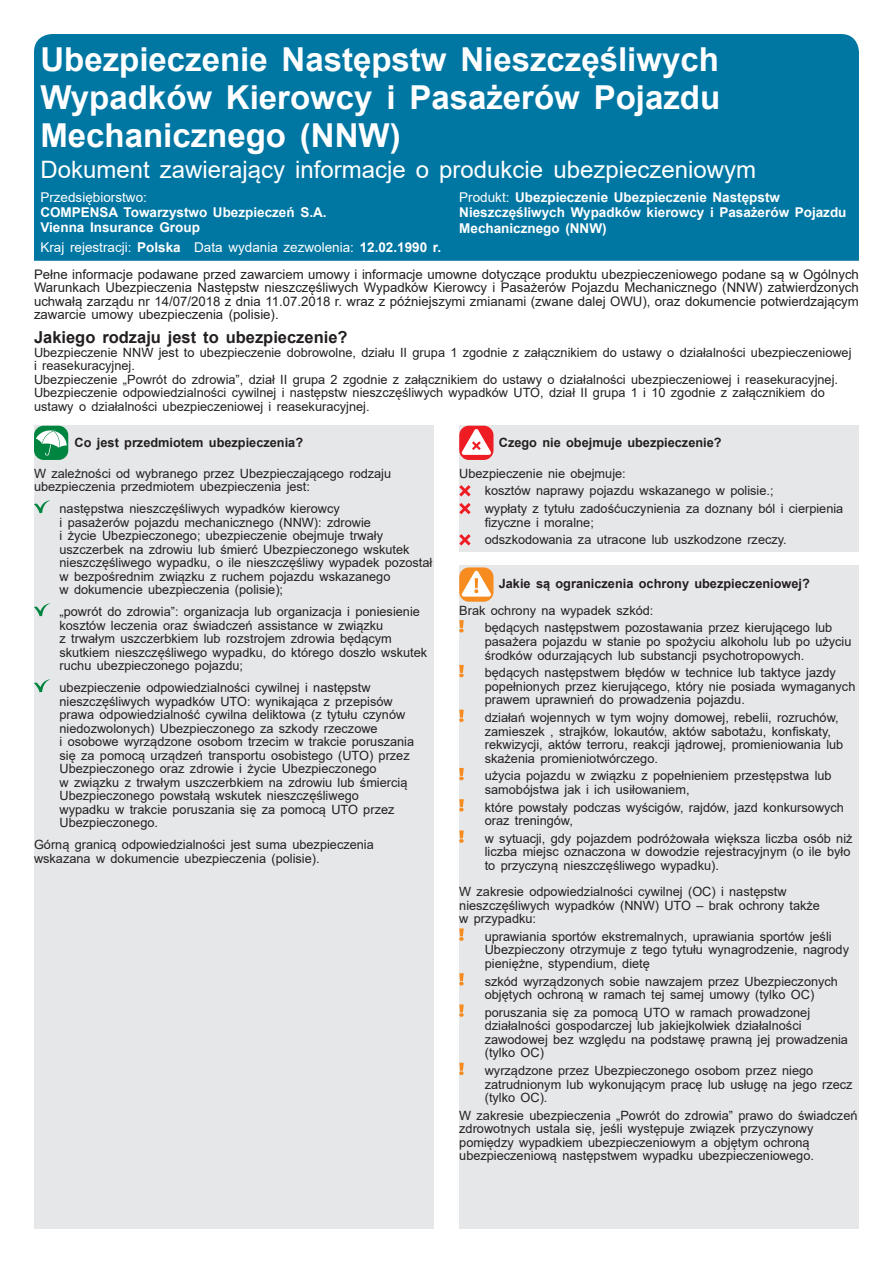
<style>
.page{position:relative;width:893px;height:1263px;background:#fff}
.page>*{position:absolute;margin:0;border:0;box-sizing:border-box;transform-origin:0 0}
.t1{font:700 33px/38px "Arial";color:#fff;text-align:justify}
.t2{font:24px "Arial";color:#fff}
.t3{font:700 16.5px "Arial";color:#231f20}
.t4{font:700 13.5px/15.6px "Arial";color:#fff}
.t5{font:13.5px "Arial";color:#fff}
.t6{font:13.2px/13.5px "Arial";color:#231f20;text-align:justify}
.t7{font:12.75px/13.5px "Arial";color:#231f20}
.t8{font:700 12.75px "Arial";color:#231f20}
.s1{font-weight:700}
.s2{font-weight:400}
</style>
<div class="page">
<div style="left:34px;top:426px;width:400px;height:803px;background:#e6e7e9"></div>
<div style="left:459px;top:426px;width:400px;height:126px;background:#e6e7e9"></div>
<div style="left:459px;top:566px;width:400px;height:663px;background:#e6e7e9"></div>
<div style="left:34px;top:34px;width:825px;height:227px;background:#0077a3"></div>
<div style="left:34px;top:426px;width:34px;height:34px;background:#008540;border-radius:10px"></div>
<svg style="left:36px;top:429px;width:31px;height:27px"></svg>
<svg style="left:34px;top:500px;width:16px;height:13px"></svg>
<svg style="left:34px;top:603px;width:16px;height:13px"></svg>
<svg style="left:34px;top:679px;width:16px;height:13px"></svg>
<div style="left:459px;top:426px;width:34px;height:34px;background:#ee1d23;border-radius:10px"></div>
<svg style="left:461px;top:429px;width:30px;height:26px"></svg>
<svg style="left:459px;top:485px;width:12px;height:11px"></svg>
<svg style="left:459px;top:503px;width:12px;height:11px"></svg>
<svg style="left:459px;top:534px;width:12px;height:11px"></svg>
<div style="left:459px;top:567px;width:34px;height:35px;background:#f68b1f;border-radius:10px"></div>
<svg style="left:461px;top:570px;width:30px;height:27px"></svg>
<svg style="left:459px;top:620px;width:5px;height:12px"></svg>
<svg style="left:459px;top:665px;width:5px;height:12px"></svg>
<svg style="left:459px;top:710px;width:5px;height:12px"></svg>
<svg style="left:459px;top:768px;width:5px;height:12px"></svg>
<svg style="left:459px;top:799px;width:5px;height:12px"></svg>
<svg style="left:459px;top:830px;width:5px;height:13px"></svg>
<svg style="left:459px;top:928px;width:5px;height:13px"></svg>
<svg style="left:459px;top:973px;width:5px;height:12px"></svg>
<svg style="left:459px;top:1004px;width:5px;height:13px"></svg>
<svg style="left:459px;top:1063px;width:5px;height:12px"></svg>
<h1 class="t1" style="left:40px;top:40px;width:681px">Ubezpieczenie Następstw Nieszczęśliwych Wypadków Kierowcy i Pasażerów Pojazdu Mechanicznego (NNW)</h1>
<h2 class="t2" style="left:40px;top:153px;width:717px">Dokument zawierający informacje o produkcie ubezpieczeniowym</h2>
<p class="t5" style="left:40px;top:187px;width:108px">Przedsiębiorstwo:</p>
<p class="t4" style="left:40px;top:204px;width:288px;line-height:15px">COMPENSA Towarzystwo Ubezpieczeń S.A.<br>Vienna Insurance Group</p>
<p class="t5" style="left:40px;top:238px;width:402px">Kraj rejestracji: <span class="s1">Polska</span> Data wydania zezwolenia: <span class="s1">12.02.1990 r.</span></p>
<p class="t6" style="left:34px;top:267px;width:826px">Pełne informacje podawane przed zawarciem umowy i informacje umowne dotyczące produktu ubezpieczeniowego podane są w Ogólnych Warunkach Ubezpieczenia Następstw nieszczęśliwych Wypadków Kierowcy i Pasażerów Pojazdu Mechanicznego (NNW) zatwierdzonych uchwałą zarządu nr 14/07/2018 z dnia 11.07.2018 r. wraz z późniejszymi zmianami (zwane dalej OWU), oraz dokumencie potwierdzającym zawarcie umowy ubezpieczenia (polisie).</p>
<p class="t3" style="left:34px;top:326px;width:315px">Jakiego rodzaju jest to ubezpieczenie?</p>
<p class="t7" style="left:34px;top:345px;width:819px">Ubezpieczenie NNW jest to ubezpieczenie dobrowolne, działu II grupa 1 zgodnie z załącznikiem do ustawy o działalności ubezpieczeniowej i reasekuracyjnej.<br>Ubezpieczenie „Powrót do zdrowia”, dział II grupa 2 zgodnie z załącznikiem do ustawy o działalności ubezpieczeniowej i reasekuracyjnej.<br>Ubezpieczenie odpowiedzialności cywilnej i następstw nieszczęśliwych wypadków UTO, dział II grupa 1 i 10 zgodnie z załącznikiem do ustawy o działalności ubezpieczeniowej i reasekuracyjnej.</p>
<p class="t4" style="left:459px;top:189px;width:389px"><span class="s2">Produkt:</span> Ubezpieczenie Ubezpieczenie Następstw<br>Nieszczęśliwych Wypadków kierowcy i Pasażerów Pojazdu<br>Mechanicznego (NNW)</p>
<p class="t8" style="left:75px;top:434px;width:230px">Co jest przedmiotem ubezpieczenia?</p>
<p class="t7" style="left:34px;top:466px;width:359px">W zależności od wybranego przez Ubezpieczającego rodzaju ubezpieczenia przedmiotem ubezpieczenia jest:</p>
<p class="t7" style="left:60px;top:502px;width:374px">następstwa nieszczęśliwych wypadków kierowcy<br>i pasażerów pojazdu mechanicznego (NNW): zdrowie<br>i życie Ubezpieczonego; ubezpieczenie obejmuje trwały uszczerbek na zdrowiu lub śmierć Ubezpieczonego wskutek nieszczęśliwego wypadku, o ile nieszczęśliwy wypadek pozostał w bezpośrednim związku z ruchem pojazdu wskazanego<br>w dokumencie ubezpieczenia (polisie);</p>
<p class="t7" style="left:60px;top:605px;width:369px">„powrót do zdrowia”: organizacja lub organizacja i poniesienie kosztów leczenia oraz świadczeń assistance w związku<br>z trwałym uszczerbkiem lub rozstrojem zdrowia będącym skutkiem nieszczęśliwego wypadku, do którego doszło wskutek ruchu ubezpieczonego pojazdu;</p>
<p class="t7" style="left:60px;top:681px;width:356px">ubezpieczenie odpowiedzialności cywilnej i następstw nieszczęśliwych wypadków UTO: wynikająca z przepisów prawa odpowiedzialność cywilna deliktowa (z tytułu czynów niedozwolonych) Ubezpieczonego za szkody rzeczowe<br>i osobowe wyrządzone osobom trzecim w trakcie poruszania się za pomocą urządzeń transportu osobistego (UTO) przez Ubezpieczonego oraz zdrowie i życie Ubezpieczonego<br>w związku z trwałym uszczerbkiem na zdrowiu lub śmiercią Ubezpieczonego powstałą wskutek nieszczęśliwego<br>wypadku w trakcie poruszania się za pomocą UTO przez Ubezpieczonego.</p>
<p class="t7" style="left:34px;top:838px;width:341px">Górną granicą odpowiedzialności jest suma ubezpieczenia wskazana w dokumencie ubezpieczenia (polisie).</p>
<p class="t8" style="left:499px;top:434px;width:224px">Czego nie obejmuje ubezpieczenie?</p>
<p class="t7" style="left:485px;top:464px;width:360px;line-height:17.7px;text-indent:-26px">Ubezpieczenie nie obejmuje:<br>kosztów naprawy pojazdu wskazanego w polisie.;<br>wypłaty z tytułu zadośćuczynienia za doznany ból i cierpienia</p>
<p class="t7" style="left:485px;top:513px;width:304px;line-height:17.7px">fizyczne i moralne;<br>odszkodowania za utracone lub uszkodzone rzeczy.</p>
<p class="t8" style="left:499px;top:575px;width:313px">Jakie są ograniczenia ochrony ubezpieczeniowej?</p>
<p class="t7" style="left:485px;top:601px;width:349px;line-height:17.7px;text-indent:-26px">Brak ochrony na wypadek szkód:<br>będących następstwem pozostawania przez kierującego lub</p>
<p class="t7" style="left:485px;top:635px;width:368px">pasażera pojazdu w stanie po spożyciu alkoholu lub po użyciu środków odurzających lub substancji psychotropowych.</p>
<p class="t7" style="left:485px;top:666px;width:372px">będących następstwem błędów w technice lub taktyce jazdy popełnionych przez kierującego, który nie posiada wymaganych prawem uprawnień do prowadzenia pojazdu.</p>
<p class="t7" style="left:485px;top:711px;width:360px">działań wojennych w tym wojny domowej, rebelii, rozruchów, zamieszek , strajków, lokautów, aktów sabotażu, konfiskaty, rekwizycji, aktów terroru, reakcji jądrowej, promieniowania lub skażenia promieniotwórczego.</p>
<p class="t7" style="left:485px;top:769px;width:348px">użycia pojazdu w związku z popełnieniem przestępstwa lub samobójstwa jak i ich usiłowaniem,</p>
<p class="t7" style="left:485px;top:800px;width:361px">które powstały podczas wyścigów, rajdów, jazd konkursowych oraz treningów,</p>
<p class="t7" style="left:485px;top:831px;width:369px">w sytuacji, gdy pojazdem podróżowała większa liczba osób niż liczba miejsc oznaczona w dowodzie rejestracyjnym (o ile było to przyczyną nieszczęśliwego wypadku).</p>
<p class="t7" style="left:459px;top:885px;width:362px">W zakresie odpowiedzialności cywilnej (OC) i następstw nieszczęśliwych wypadków (NNW) UTO – brak ochrony także w przypadku:</p>
<p class="t7" style="left:485px;top:929px;width:366px">uprawiania sportów ekstremalnych, uprawiania sportów jeśli<br>Ubezpieczony otrzymuje z tego tytułu wynagrodzenie, nagrody pieniężne, stypendium, dietę</p>
<p class="t7" style="left:485px;top:974px;width:355px">szkód wyrządzonych sobie nawzajem przez Ubezpieczonych objętych ochroną w ramach tej samej umowy (tylko OC)</p>
<p class="t7" style="left:485px;top:1005px;width:365px">poruszania się za pomocą UTO w ramach prowadzonej działalności gospodarczej lub jakiejkolwiek działalności zawodowej bez względu na podstawę prawną jej prowadzenia (tylko OC)</p>
<p class="t7" style="left:485px;top:1064px;width:369px">wyrządzone przez Ubezpieczonego osobom przez niego zatrudnionym lub wykonującym pracę lub usługę na jego rzecz (tylko OC).</p>
<p class="t7" style="left:459px;top:1108px;width:400px">W zakresie ubezpieczenia „Powrót do zdrowia” prawo do świadczeń zdrowotnych ustala się, jeśli występuje związek przyczynowy pomiędzy wypadkiem ubezpieczeniowym a objętym ochroną ubezpieczeniową następstwem wypadku ubezpieczeniowego.</p>
</div>
